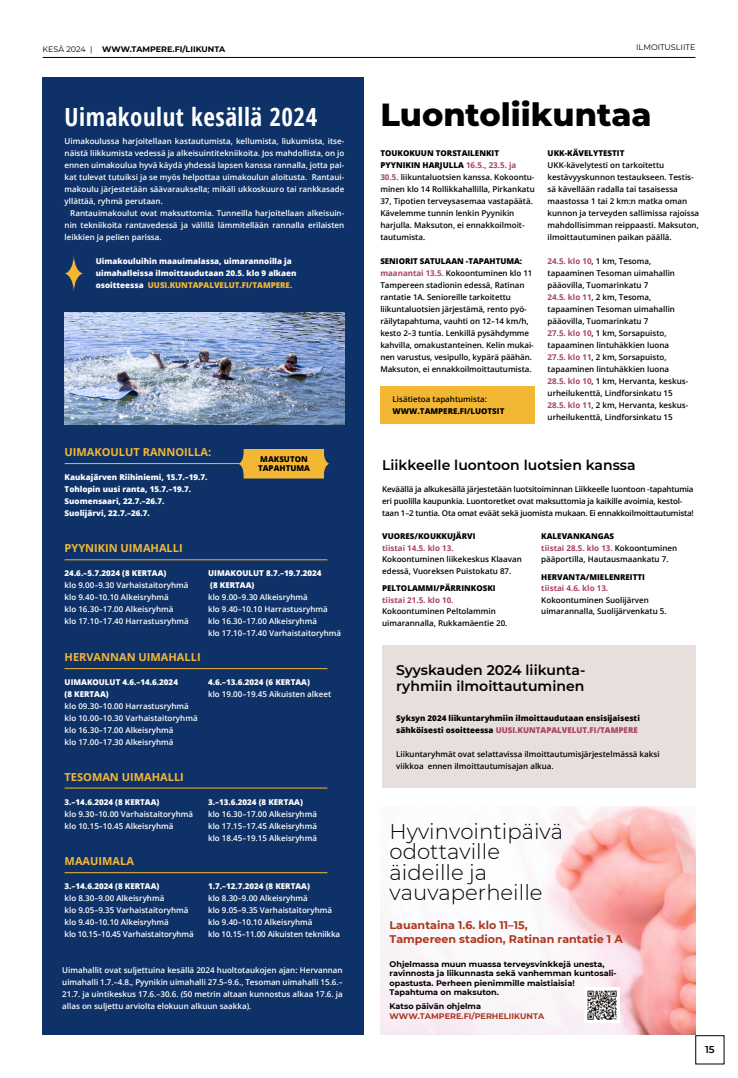
<style>
.page{position:relative;width:738px;height:1078px;background:#fff}
.page>*{position:absolute;margin:0;border:0;box-sizing:border-box;transform-origin:0 0}
.Leipis_sis{font:800 32px "Montserrat";color:#000}
.Leipis_sis-2{font:700 condensed 25px "Open Sans";letter-spacing:.02em;color:#fff}
.t1{font:300 21.2px/20.4px "Montserrat";color:#000}
.Pikkujutun_otsikko_14pt{font:600 14px/16px "Montserrat";color:#000}
.t2{font:700 11.1px/13.6px "Montserrat";color:#ab371f}
.Leipis_sis-3{font:700 11px "Open Sans";color:#f4b734}
.t3{font:600 10px "Montserrat";color:#000}
.t4{font:700 8.1px/9.4px "Montserrat";color:#000}
.t5{font:700 8.1px/10.1px "Montserrat";color:#ab371f}
.Leipis_sis-4{font:600 8px/12px "Open Sans";color:#fff}
.Leipis_sis-5{font:600 8px/12px "Open Sans";color:#000}
.Leipis_ei_sis{font:600 8px/11.5px "Open Sans";color:#000}
.Leipis_sis-6{font:800 8px/12px "Open Sans";color:#fff}
.Leipis_ei_sis-2{font:600 8px/12px "Open Sans";letter-spacing:-.02em;color:#000}
.Leipis_ei_sis-3{font:800 8px/8.8px "Open Sans";color:#000}
.Leipis_sis-7{font:700 8px "Montserrat";color:#000}
.t6{font:8px "Montserrat";color:#000}
.s1{color:#f4b734}
.s2{font-weight:800}
.s3{font-weight:700;color:#ab425e}
.s4{color:#ab425e}
.s5{color:#000}
</style>
<div class="page">
<hr style="left:43px;top:57px;width:651px;height:1px;background:#000">
<svg style="left:694px;top:1034px;width:30px;height:30px"></svg>
<div style="left:42px;top:77px;width:321px;height:957px;background:#0e3267"></div>
<hr style="left:65px;top:559px;width:262px;height:1px;background:#f4b734">
<hr style="left:65px;top:668px;width:262px;height:1px;background:#f4b734">
<hr style="left:65px;top:787px;width:262px;height:1px;background:#f4b734">
<hr style="left:65px;top:872px;width:262px;height:1px;background:#f4b734">
<hr style="left:65px;top:463px;width:262px;height:1px;background:#f4b734">
<div style="left:244px;top:449px;width:79px;height:29px;background:#f4b734"></div>
<svg style="left:238px;top:452px;width:11px;height:22px"></svg>
<svg style="left:318px;top:452px;width:11px;height:22px"></svg>
<img style="left:65px;top:312px;width:279px;height:112px">
<svg style="left:65px;top:256px;width:18px;height:35px"></svg>
<img style="left:380px;top:806px;width:315px;height:228px">
<img style="left:583px;top:987px;width:35px;height:35px">
<div style="left:380px;top:386px;width:154px;height:38px;background:#f4b734"></div>
<div style="left:382px;top:644px;width:312px;height:143px;background:#e6dfdb"></div>
<p class="t6" style="left:43px;top:43px;width:51px">KESÄ 2024 |</p>
<p class="t6" style="left:635px;top:42px;width:61px">ILMOITUSLIITE</p>
<p class="Leipis_sis-7" style="left:102px;top:43px;width:124px">WWW.TAMPERE.FI/LIIKUNTA</p>
<p class="Leipis_sis-2" style="left:65px;top:100px;width:254px">Uimakoulut kesällä 2024</p>
<p class="Leipis_sis-4" style="left:65px;top:135px;width:281px">Uimakoulussa harjoitellaan kastautumista, kellumista, liukumista, itse-</p>
<p class="Leipis_sis-4" style="left:65px;top:147px;width:281px">näistä liikkumista vedessä ja alkeisuintitekniikoita. Jos mahdollista, on jo</p>
<p class="Leipis_sis-4" style="left:65px;top:159px;width:281px">ennen uimakoulua hyvä käydä yhdessä lapsen kanssa rannalla, jotta pai-</p>
<p class="Leipis_sis-4" style="left:65px;top:171px;width:281px">kat tulevat tutuiksi ja se myös helpottaa uimakoulun aloitusta. Rantaui-</p>
<p class="Leipis_sis-4" style="left:65px;top:183px;width:281px">makoulu järjestetään säävarauksella; mikäli ukkoskuuro tai rankkasade</p>
<p class="Leipis_sis-4" style="left:65px;top:195px;width:100px">yllättää, ryhmä perutaan.</p>
<p class="Leipis_sis-4" style="left:70px;top:207px;width:275px">Rantauimakoulut ovat maksuttomia. Tunneilla harjoitellaan alkeisuin-</p>
<p class="Leipis_sis-4" style="left:65px;top:219px;width:281px">nin tekniikoita rantavedessä ja välillä lämmitellään rannalla erilaisten</p>
<p class="Leipis_sis-4" style="left:65px;top:231px;width:98px">leikkien ja pelien parissa.</p>
<p class="Leipis_sis-6" style="left:96px;top:255px;width:202px">Uimakouluihin maauimalassa, uimarannoilla ja uimahalleissa ilmoittaudutaan 20.5. klo 9 alkaen osoitteessa <span class="s1">UUSI.KUNTAPALVELUT.FI/TAMPERE.</span></p>
<p class="Leipis_sis-3" style="left:65px;top:444px;width:148px">UIMAKOULUT RANNOILLA:</p>
<p class="Leipis_sis-6" style="left:65px;top:471px;width:144px">Kaukajärven Riihiniemi, 15.7.–19.7.<br>Tohlopin uusi ranta, 15.7.–19.7.<br>Suomensaari, 22.7.–26.7.<br>Suolijärvi, 22.7.–26.7.</p>
<p class="Leipis_ei_sis-3" style="left:258px;top:454px;width:53px">MAKSUTON<br>TAPAHTUMA</p>
<p class="Leipis_sis-3" style="left:65px;top:540px;width:119px">PYYNIKIN UIMAHALLI</p>
<p class="Leipis_sis-4" style="left:65px;top:567px;width:126px"><span class="s2">24.6.–5.7.2024 (8 KERTAA)<br></span>klo 9.00–9.30 Varhaistaitoryhmä klo 9.40–10.10 Alkeisryhmä<br>klo 16.30–17.00 Alkeisryhmä<br>klo 17.10–17.40 Harrastusryhmä</p>
<p class="Leipis_sis-4" style="left:208px;top:567px;width:134px"><span class="s2">UIMAKOULUT 8.7.–19.7.2024<br>(8 KERTAA)<br></span>klo 9.00–9.30 Alkeisryhmä<br>klo 9.40–10.10 Harrastusryhmä klo 16.30–17.00 Alkeisryhmä<br>klo 17.10–17.40 Varhaistaitoryhmä</p>
<p class="Leipis_sis-3" style="left:65px;top:648px;width:137px">HERVANNAN UIMAHALLI</p>
<p class="Leipis_sis-4" style="left:65px;top:675px;width:134px"><span class="s2">UIMAKOULUT 4.6.–14.6.2024<br>(8 KERTAA)<br></span>klo 09.30–10.00 Harrastusryhmä klo 10.00–10.30 Varhaistaitoryhmä klo 16.30–17.00 Alkeisryhmä<br>klo 17.00–17.30 Alkeisryhmä</p>
<p class="Leipis_sis-4" style="left:208px;top:675px;width:124px"><span class="s2">4.6.–13.6.2024 (6 KERTAA)<br></span>klo 19.00–19.45 Aikuisten alkeet</p>
<p class="Leipis_sis-3" style="left:65px;top:768px;width:121px">TESOMAN UIMAHALLI</p>
<p class="Leipis_sis-4" style="left:65px;top:795px;width:130px"><span class="s2">3.–14.6.2024 (8 KERTAA)<br></span>klo 9.30–10.00 Varhaistaitoryhmä klo 10.15–10.45 Alkeisryhmä</p>
<p class="Leipis_sis-4" style="left:208px;top:795px;width:110px"><span class="s2">3.–13.6.2024 (8 KERTAA)<br></span>klo 16.30–17.00 Alkeisryhmä klo 17.15–17.45 Alkeisryhmä klo 18.45–19.15 Alkeisryhmä</p>
<p class="Leipis_sis-3" style="left:65px;top:852px;width:71px">MAAUIMALA</p>
<p class="Leipis_sis-4" style="left:65px;top:879px;width:131px"><span class="s2">3.–14.6.2024 (8 KERTAA)<br></span>klo 8.30–9.00 Alkeisryhmä<br>klo 9.05–9.35 Varhaistaitoryhmä klo 9.40–10.10 Alkeisryhmä<br>klo 10.15–10.45 Varhaistaitoryhmä</p>
<p class="Leipis_sis-4" style="left:208px;top:879px;width:133px"><span class="s2">1.7.–12.7.2024 (8 KERTAA)<br></span>klo 8.30–9.00 Alkeisryhmä<br>klo 9.05–9.35 Varhaistaitoryhmä klo 9.40–10.10 Alkeisryhmä<br>klo 10.15–11.00 Aikuisten tekniikka</p>
<p class="Leipis_sis-4" style="left:62px;top:963px;width:282px;text-align:justify">Uimahallit ovat suljettuina kesällä 2024 huoltotaukojen ajan: Hervannan uimahalli 1.7.–4.8., Pyynikin uimahalli 27.5–9.6., Tesoman uimahalli 15.6.– 21.7. ja uintikeskus 17.6.–30.6. (50 metrin altaan kunnostus alkaa 17.6. ja allas on suljettu arviolta elokuun alkuun saakka).</p>
<p class="Leipis_sis" style="left:380px;top:91px;width:272px">Luontoliikuntaa</p>
<p class="Leipis_sis-5" style="left:547px;top:147px;width:153px"><span class="s2">UKK-KÄVELYTESTIT<br></span>UKK-kävelytesti on tarkoitettu kestävyyskunnon testaukseen. Testis&shy;sä kävellään radalla tai tasaisessa maastossa 1 tai 2 km:n matka oman kunnon ja terveyden sallimissa rajoissa mahdollisimman reippaasti. Maksuton, ilmoittautuminen paikan päällä.</p>
<p class="Leipis_sis-5" style="left:547px;top:255px;width:142px"><span class="s3">24.5. klo 10</span>, 1 km, Tesoma, tapaaminen Tesoman uimahallin pääovilla, Tuomarinkatu 7<br><span class="s3">24.5. klo 11</span>, 2 km, Tesoma, tapaaminen Tesoman uimahallin pääovilla, Tuomarinkatu 7<br><span class="s3">27.5. klo 10</span>, 1 km, Sorsapuisto, tapaaminen lintuhäkkien luona<br><span class="s3">27.5. klo 11</span>, 2 km, Sorsapuisto, tapaaminen lintuhäkkien luona<br><span class="s3">28.5. klo 10</span>, 1 km, Hervanta, keskus&shy;urheilukenttä, Lindforsinkatu 15<br><span class="s3">28.5. klo 11</span>, 2 km, Hervanta, keskus&shy;urheilukenttä, Lindforsinkatu 15</p>
<p class="Pikkujutun_otsikko_14pt" style="left:382px;top:456px;width:255px">Liikkeelle luontoon luotsien kanssa</p>
<p class="Leipis_sis-5" style="left:380px;top:147px;width:156px"><span class="s2">TOUKOKUUN TORSTAILENKIT PYYNIKIN HARJULLA</span> <span class="s3">16.5., 23.5. ja 30.5.</span> liikuntaluotsien kanssa. Kokoontu&shy;minen klo 14 Rollikkahallilla, Pirkankatu 37, Tipotien terveysasemaa vastapäätä.<br>Kävelemme tunnin lenkin Pyynikin harjulla. Maksuton, ei ennakkoilmoit&shy;tautumista.</p>
<p class="Leipis_sis-5" style="left:380px;top:255px;width:155px"><span class="s2">SENIORIT SATULAAN -TAPAHTUMA: </span><span class="s3">maanantai 13.5.</span> Kokoontuminen klo 11<br>Tampereen stadionin edessä, Ratinan rantatie 1A. Senioreille tarkoitettu liikuntaluotsien järjestämä, rento pyö&shy;räilytapahtuma, vauhti on 12–14 km/h, kesto 2–3 tuntia. Lenkillä pysähdymme kahvilla, omakustanteinen. Kelin mukai&shy;nen varustus, vesipullo, kypärä päähän.<br>Maksuton, ei ennakkoilmoittautumista.</p>
<p class="Leipis_sis-5" style="left:392px;top:392px;width:113px;line-height:12.4px">Lisätietoa tapahtumista:<br><span class="s2">WWW.TAMPERE.FI/LUOTSIT</span></p>
<p class="Leipis_ei_sis-2" style="left:382px;top:483px;width:313px">Keväällä ja alkukesällä järjestetään luotsitoiminnan Liikkeelle luontoon -tapahtumia eri puolilla kaupunkia. Luontoretket ovat maksuttomia ja kaikille avoimia, kestol&shy;taan 1–2 tuntia. Ota omat eväät sekä juomista mukaan. Ei ennakkoilmoittautumista!</p>
<p class="Leipis_ei_sis" style="left:382px;top:530px;width:141px"><span class="s2">VUORES/KOUKKUJÄRVI<br></span><span class="s3">tiistai 14.5. klo 13.<br></span>Kokoontuminen liikekeskus Klaavan edessä, Vuoreksen Puistokatu 87.</p>
<p class="Leipis_ei_sis" style="left:382px;top:582px;width:127px"><span class="s2">PELTOLAMMI/PÄRRINKOSKI </span><span class="s3">tiistai 21.5. klo 10.<br></span>Kokoontuminen Peltolammin uimarannalla, Rukkamäentie 20.</p>
<p class="Leipis_ei_sis" style="left:541px;top:530px;width:137px"><span class="s2">KALEVANKANGAS<br></span><span class="s3">tiistai 28.5. klo 13.</span> Kokoontuminen pääportilla, Hautausmaankatu 7.</p>
<p class="Leipis_ei_sis" style="left:541px;top:570px;width:127px"><span class="s2">HERVANTA/MIELENREITTI </span><span class="s3">tiistai 4.6. klo 13.<br></span>Kokoontuminen Suolijärven uimarannalla, Suolijärvenkatu 5.</p>
<p class="Pikkujutun_otsikko_14pt" style="left:396px;top:661px;width:191px">Syyskauden 2024 liikunta&shy;ryhmiin ilmoittautuminen</p>
<p class="Leipis_ei_sis-3" style="left:396px;top:711px;width:245px;line-height:12px">Syksyn 2024 liikuntaryhmiin ilmoittaudutaan ensisijaisesti sähköisesti osoitteessa <span class="s4">UUSI.KUNTAPALVELUT.FI/TAMPERE</span></p>
<p class="Leipis_ei_sis" style="left:396px;top:747px;width:265px;line-height:12px">Liikuntaryhmät ovat selattavissa ilmoittautumisjärjestelmässä kaksi viikkoa ennen ilmoittautumisajan alkua.</p>
<p class="t1" style="left:389px;top:820px;width:175px">Hyvinvointipäivä odottaville äideille ja vauvaperheille</p>
<p class="t2" style="left:389px;top:917px;width:235px">Lauantaina 1.6. klo 11–15,<br>Tampereen stadion, Ratinan rantatie 1 A</p>
<p class="t4" style="left:389px;top:958px;width:228px">Ohjelmassa muun muassa terveysvinkkejä unesta, ravinnosta ja liikunnasta sekä vanhemman kuntosali&shy;opastusta. Perheen pienimmille maistiaisia!<br>Tapahtuma on maksuton.</p>
<p class="t5" style="left:389px;top:1000px;width:156px"><span class="s5">Katso päivän ohjelma<br></span>WWW.TAMPERE.FI/PERHELIIKUNTA</p>
<p class="t3" style="left:704px;top:1042px;width:11px">15</p>
</div>
